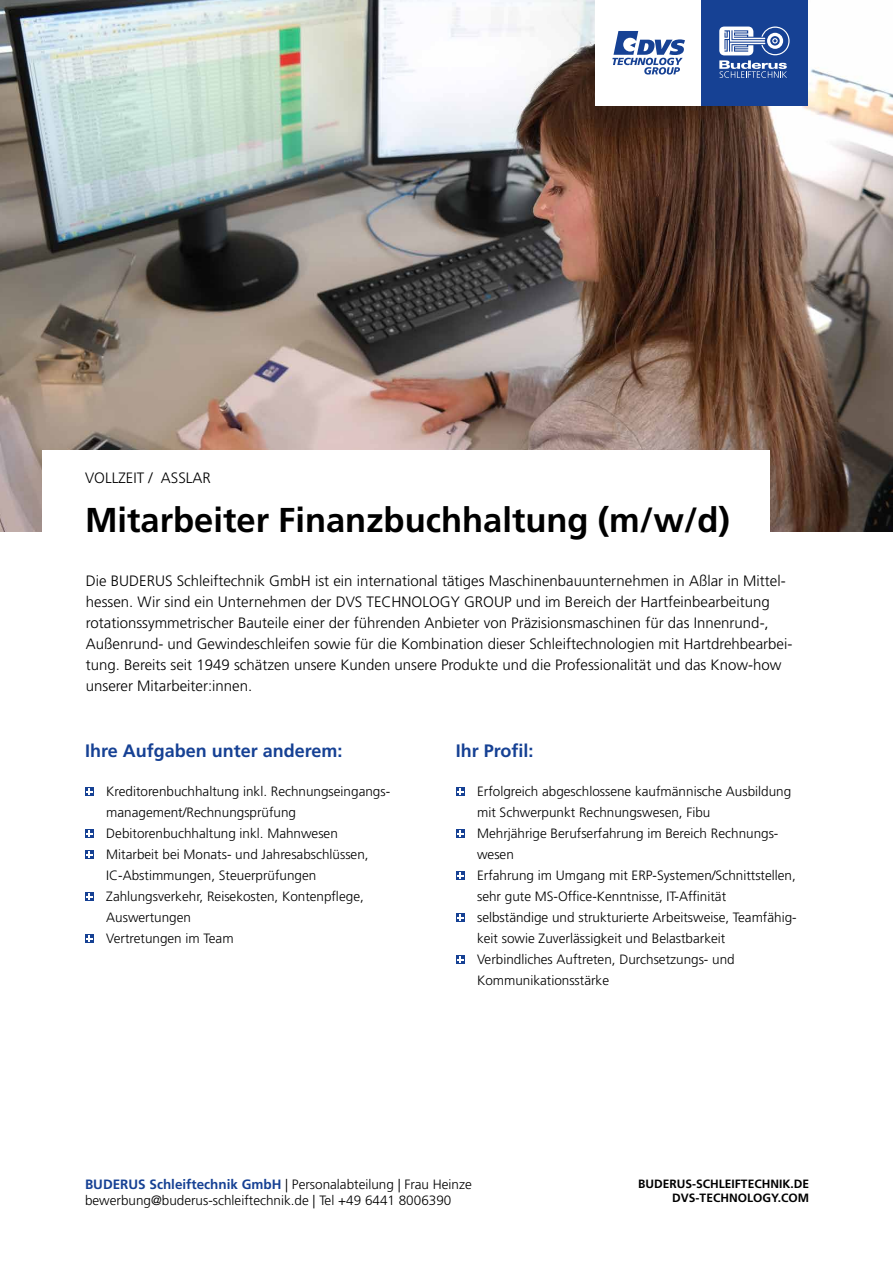
<style>
.page{position:relative;width:893px;height:1263px;background:#fff}
.page>*{position:absolute;margin:0;border:0;box-sizing:border-box;transform-origin:0 0}
.t1{font:700 34.5px "Frutiger LT Std";color:#000}
.t2{font:700 18px "Frutiger LT Std";color:#164194}
.t3{font:300 15px/21px "Frutiger LT Std";color:#000}
.t4{font:300 13.5px/21px "Frutiger LT Std";color:#000}
.t5{font:700 12px/14.4px "Frutiger LT Std";color:#000;text-align:right}
.s1{font-weight:700;color:#164194}
</style>
<div class="page">
<img style="left:0;top:0;width:893px;height:531px">
<svg style="left:85px;top:787px;width:9px;height:9px"></svg>
<svg style="left:86px;top:789px;width:6px;height:6px"></svg>
<svg style="left:85px;top:829px;width:9px;height:9px"></svg>
<svg style="left:86px;top:831px;width:6px;height:6px"></svg>
<svg style="left:85px;top:850px;width:9px;height:9px"></svg>
<svg style="left:86px;top:852px;width:6px;height:6px"></svg>
<svg style="left:85px;top:892px;width:9px;height:9px"></svg>
<svg style="left:86px;top:894px;width:6px;height:6px"></svg>
<svg style="left:85px;top:934px;width:9px;height:9px"></svg>
<svg style="left:86px;top:936px;width:6px;height:6px"></svg>
<svg style="left:456px;top:787px;width:9px;height:9px"></svg>
<svg style="left:457px;top:789px;width:6px;height:6px"></svg>
<svg style="left:456px;top:829px;width:9px;height:9px"></svg>
<svg style="left:457px;top:831px;width:6px;height:6px"></svg>
<svg style="left:456px;top:871px;width:9px;height:9px"></svg>
<svg style="left:457px;top:873px;width:6px;height:6px"></svg>
<svg style="left:456px;top:913px;width:9px;height:9px"></svg>
<svg style="left:457px;top:915px;width:6px;height:6px"></svg>
<svg style="left:456px;top:955px;width:9px;height:9px"></svg>
<svg style="left:457px;top:957px;width:6px;height:6px"></svg>
<div style="left:43px;top:451px;width:727px;height:89px;background:#fff"></div>
<div style="left:595px;top:0;width:107px;height:106px;background:#fff"></div>
<svg style="left:612px;top:31px;width:73px;height:44px"></svg>
<div style="left:702px;top:0;width:106px;height:106px;background:#164194"></div>
<svg style="left:719px;top:27px;width:71px;height:51px"></svg>
<p class="t3" style="left:85px;top:468px;width:127px">VOLLZEIT / ASSLAR</p>
<h1 class="t1" style="left:85px;top:500px;width:646px">Mitarbeiter Finanzbuchhaltung (m/w/d)</h1>
<p class="t3" style="left:86px;top:571px;width:708px">Die BUDERUS Schleiftechnik GmbH ist ein international tätiges Maschinenbauunternehmen in Aßlar in Mittel&shy;hessen. Wir sind ein Unternehmen der DVS TECHNOLOGY GROUP und im Bereich der Hartfeinbearbeitung rotationssymmetrischer Bauteile einer der führenden Anbieter von Präzisionsmaschinen für das Innenrund-, Außenrund- und Gewindeschleifen sowie für die Kombination dieser Schleiftechnologien mit Hartdrehbearbei&shy;tung. Bereits seit 1949 schätzen unsere Kunden unsere Produkte und die Professionalität und das Know-how unserer Mitarbeiter:innen.</p>
<h2 class="t2" style="left:85px;top:740px;width:259px">Ihre Aufgaben unter anderem:</h2>
<p class="t4" style="left:106px;top:781px;width:285px">Kreditorenbuchhaltung inkl. Rechnungseingangs&shy;management/Rechnungsprüfung Debitorenbuchhaltung inkl. Mahnwesen Mitarbeit bei Monats- und Jahresabschlüssen, IC-Abstimmungen, Steuerprüfungen Zahlungsverkehr, Reisekosten, Kontenpflege, Auswertungen<br>Vertretungen im Team</p>
<h2 class="t2" style="left:456px;top:740px;width:79px">Ihr Profil:</h2>
<p class="t4" style="left:477px;top:781px;width:321px">Erfolgreich abgeschlossene kaufmännische Ausbildung mit Schwerpunkt Rechnungswesen, Fibu<br>Mehrjährige Berufserfahrung im Bereich Rechnungs&shy;wesen<br>Erfahrung im Umgang mit ERP-Systemen/Schnittstellen, sehr gute MS-Office-Kenntnisse, IT-Affinität selbständige und strukturierte Arbeitsweise, Teamfähig&shy;keit sowie Zuverlässigkeit und Belastbarkeit Verbindliches Auftreten, Durchsetzungs- und Kommunikationsstärke</p>
<p class="t4" style="left:85px;top:1176px;width:388px;line-height:16.2px"><span class="s1">BUDERUS Schleiftechnik GmbH</span> | Personalabteilung | Frau Heinze bewerbung@buderus-schleiftechnik.de | Tel +49 6441 8006390</p>
<p class="t5" style="left:638px;top:1176px;width:172px">BUDERUS-SCHLEIFTECHNIK.DE<br>DVS-TECHNOLOGY.COM</p>
</div>
